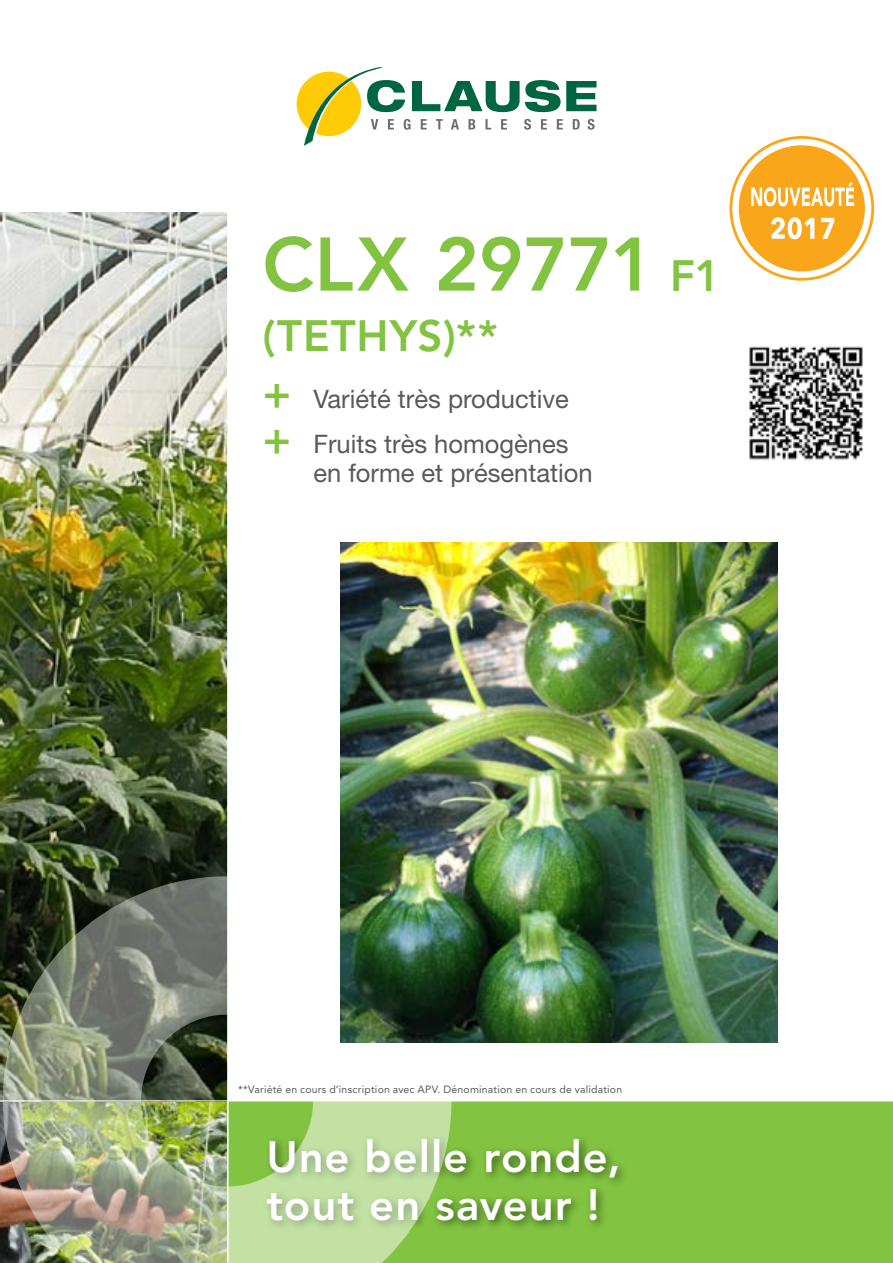
<style>
.page{position:relative;width:893px;height:1263px;background:#fff}
.page>*{position:absolute;margin:0;border:0;box-sizing:border-box;transform-origin:0 0}
.t1{font:800 75px "Avenir LT Std";color:#82c341}
.t2{font:800 43.5px/48px "Avenir LT Std";letter-spacing:.02em;color:#fff}
.t3{font:800 43.5px "Avenir LT Std";letter-spacing:.015em;color:#82c341}
.t4{font:25.5px/45.5px "Helvetica Neue LT";color:#58595b}
.t5{font:10.5px "Avenir LT Std";letter-spacing:.02em;color:#58595b}
.s1{font-size:43.5px}
.s2{font-family:"Avenir LT Std";font-weight:800;font-size:43.5px;color:#82c341}
</style>
<div class="page">
<img style="left:0;top:213px;width:227px;height:1050px">
<div style="left:227px;top:1101px;width:666px;height:162px;background:#82c341"></div>
<hr style="left:0;top:1100px;width:893px;height:1px;background:#fff">
<div style="left:262px;top:1134px;width:367px;height:96px;background:#000;opacity:.5"></div>
<svg style="left:296px;top:67px;width:300px;height:79px"></svg>
<img style="left:3px;top:876px;width:448px;height:387px">
<img style="left:341px;top:542px;width:436px;height:500px">
<svg style="left:729px;top:136px;width:145px;height:145px"></svg>
<img style="left:749px;top:346px;width:114px;height:114px">
<h1 class="t1" style="left:262px;top:220px;width:459px">CLX 29771 <span class="s1">F1</span></h1>
<h2 class="t3" style="left:262px;top:310px;width:237px">(TETHYS)**</h2>
<h3 class="t4" style="left:262px;top:376px;width:308px"><span class="s2">+</span> Variété très productive <span class="s2">+</span> Fruits très homogènes</h3>
<h3 class="t4" style="left:313px;top:450px;width:281px">en forme et présentation</h3>
<p class="t5" style="left:238px;top:1084px;width:386px">**Variété en cours d’inscription avec APV. Dénomination en cours de validation</p>
<h2 class="t2" style="left:266px;top:1133px;width:356px">Une belle ronde, tout en saveur !</h2>
</div>
